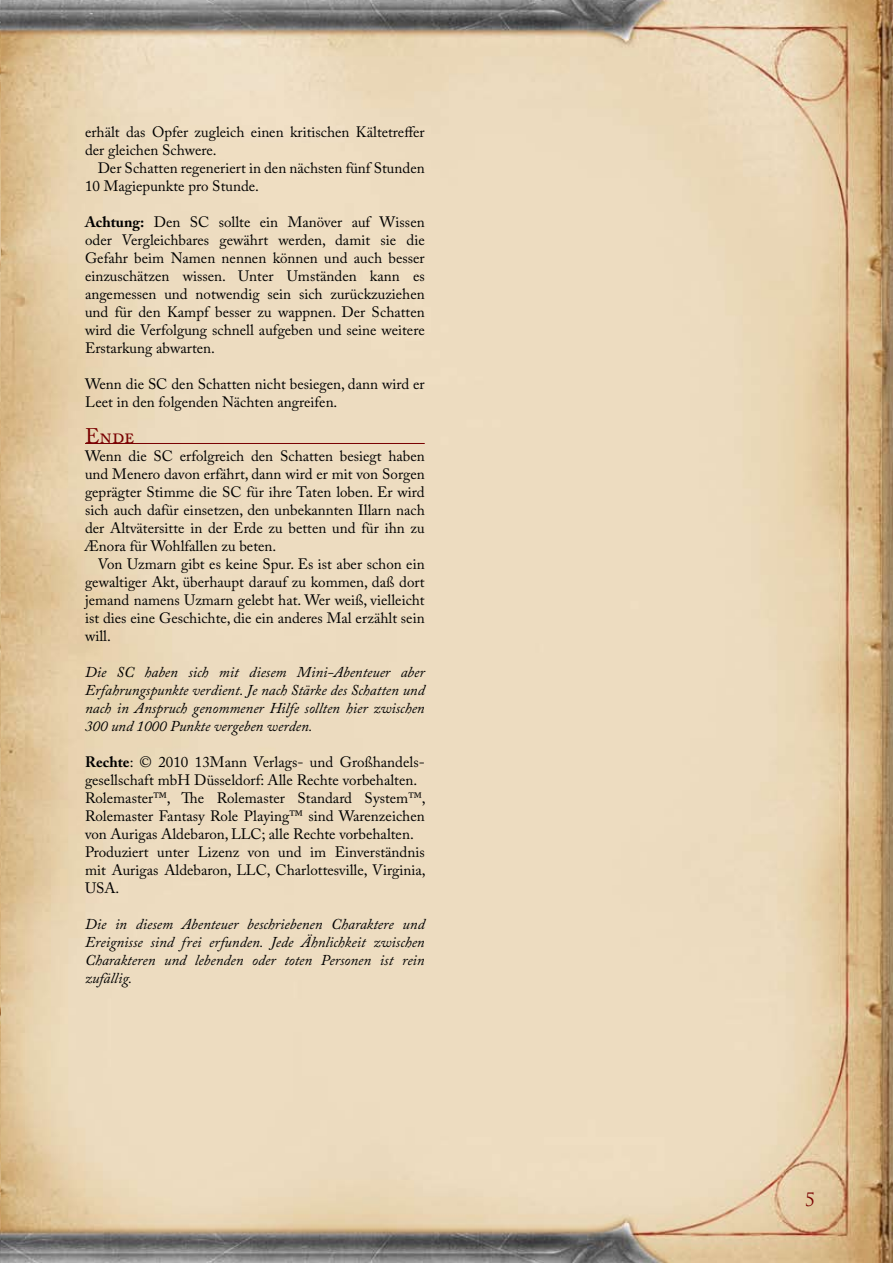
<style>
.page{position:relative;width:893px;height:1263px;background:#fff}
.page>*{position:absolute;margin:0;border:0;box-sizing:border-box;transform-origin:0 0}
.t1{font:21px "Adobe Caslon Pro";color:#790000}
.t2{font:18px "Trajan Pro";color:#790000}
.t3{font:15px/18px "Adobe Caslon Pro";color:#000}
.t4{font:italic 15px/18px "Adobe Caslon Pro";color:#000;text-align:justify}
.s1{font-weight:700}
</style>
<div class="page">
<img style="left:0;top:0;width:893px;height:1263px">
<hr style="left:85px;top:443px;width:340px;height:1px;background:#790000">
<p class="t3" style="left:85px;top:123px;width:341px">erhält das Opfer zugleich einen kritischen Kältetreffer der gleichen Schwere.</p>
<p class="t3" style="left:85px;top:159px;width:341px;text-indent:13px">Der Schatten regeneriert in den nächsten fünf Stunden<br>10 Magiepunkte pro Stunde.</p>
<p class="t3" style="left:85px;top:213px;width:341px;text-align:justify"><span class="s1">Achtung:</span> Den SC sollte ein Manöver auf Wissen oder Vergleichbares gewährt werden, damit sie die Gefahr beim Namen nennen können und auch besser einzuschätzen wissen. Unter Umständen kann es angemessen und notwendig sein sich zurückzuziehen und für den Kampf besser zu wappnen. Der Schatten wird die Verfolgung schnell aufgeben und seine weitere Erstarkung abwarten.</p>
<p class="t3" style="left:85px;top:375px;width:341px">Wenn die SC den Schatten nicht besiegen, dann wird er<br>Leet in den folgenden Nächten angreifen.</p>
<h1 class="t1" style="left:85px;top:424px;width:51px">Ende</h1>
<p class="t3" style="left:85px;top:447px;width:341px;text-align:justify">Wenn die SC erfolgreich den Schatten besiegt haben und Menero davon erfährt, dann wird er mit von Sorgen geprägter Stimme die SC für ihre Taten loben. Er wird sich auch dafür einsetzen, den unbekannten Illarn nach der Altvätersitte in der Erde zu betten und für ihn zu Ænora für Wohlfallen zu beten.</p>
<p class="t3" style="left:85px;top:555px;width:341px;text-align:justify;text-indent:13px">Von Uzmarn gibt es keine Spur. Es ist aber schon ein gewaltiger Akt, überhaupt darauf zu kommen, daß dort jemand namens Uzmarn gelebt hat. Wer weiß, vielleicht ist dies eine Geschichte, die ein anderes Mal erzählt sein will.</p>
<p class="t4" style="left:85px;top:663px;width:341px">Die SC haben sich mit diesem Mini-Abenteuer aber Erfahrungspunkte verdient. Je nach Stärke des Schatten und nach in Anspruch genommener Hilfe sollten hier zwischen 300 und 1000 Punkte vergeben werden.</p>
<p class="t3" style="left:85px;top:753px;width:342px"><span class="s1">Rechte</span>: © 2010 13Mann Verlags- und Großhandels&shy;gesellschaft mbH Düsseldorf: Alle Rechte vorbehalten.<br>Rolemaster™, The Rolemaster Standard System™, Rolemaster Fantasy Role Playing™ sind Warenzeichen von Aurigas Aldebaron, LLC; alle Rechte vorbehalten.<br>Produziert unter Lizenz von und im Einverständnis mit Aurigas Aldebaron, LLC, Charlottesville, Virginia, USA.</p>
<p class="t4" style="left:85px;top:915px;width:341px">Die in diesem Abenteuer beschriebenen Charaktere und Ereignisse sind frei erfunden. Jede Ähnlichkeit zwischen Charakteren und lebenden oder toten Personen ist rein zufällig.</p>
<p class="t2" style="left:805px;top:1188px;width:12px">5</p>
</div>
